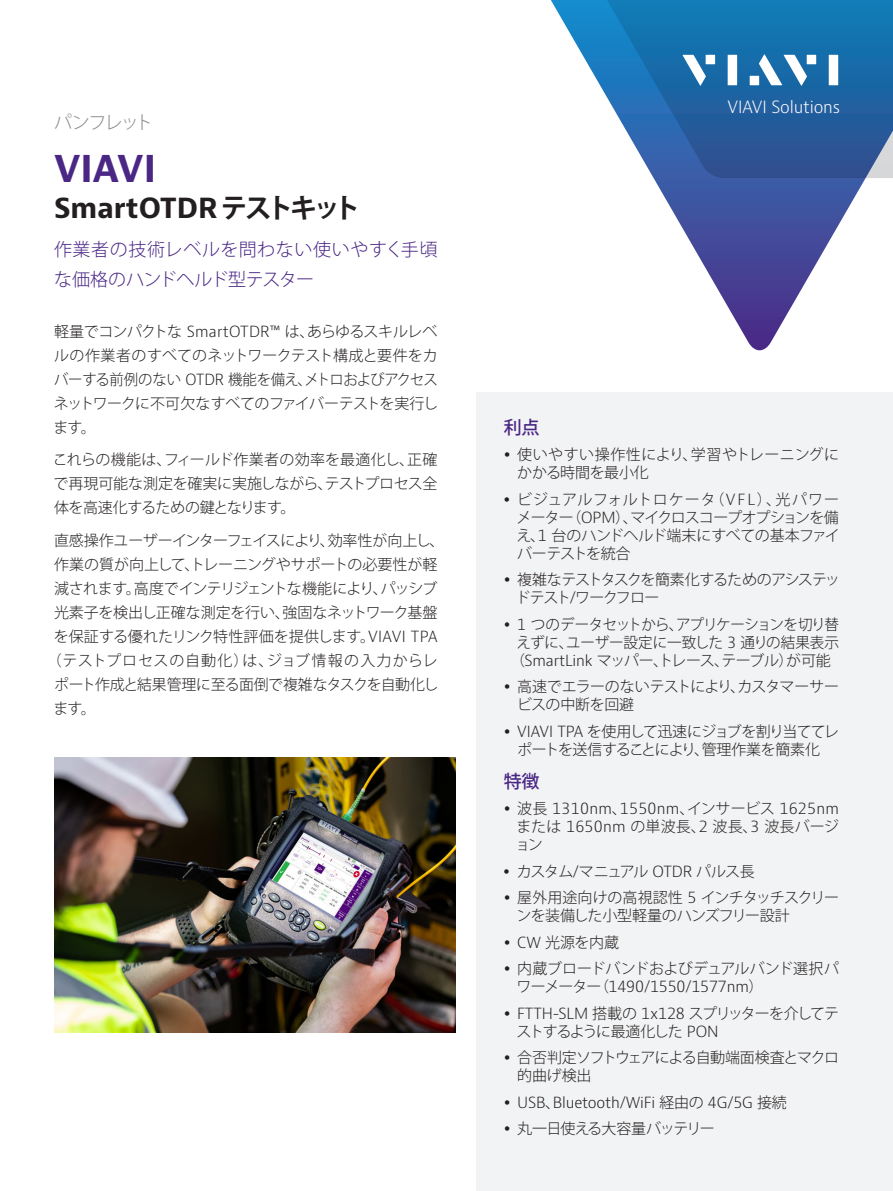
<style>
.page{position:relative;width:893px;height:1191px;background:#fff}
.page>*{position:absolute;margin:0;border:0;box-sizing:border-box;transform-origin:0 0}
.H1_Brand_Sub-Brand_24{font:700 36px "Bernino Sans";color:#4a2785}
.H2_Product_18_24{font:700 27px "Bernino Sans";color:#231f20}
.P_Intro_12_20{font:300 18px/30px "Koz Go Pro";letter-spacing:.01em;color:#4a2785}
.P_DocType{font:300 18px "Koz Go Pro";letter-spacing:-.08em;color:#87898c}
.H2_Bullet_Heading_Purple_12_16{font:500 18px "Koz Go Pro";color:#4a2785}
.Key_Features_Benefits_Applications_Heade{font:500 18px "Koz Go Pro";color:#4a2785}
.t1{font:300 16.5px "Bernino Sans";letter-spacing:-.01em;color:#fff}
.P_10_16{font:300 15px/18px "Koz Go Pro";letter-spacing:-.03em;color:#231f20;text-align:justify}
.P_10_16-2{font:300 15px/18px "Koz Go Pro";letter-spacing:.005em;color:#231f20}
.P_10_16-3{font:300 15px/18px "Koz Go Pro";letter-spacing:-.08em;color:#231f20}
.P_10_16-4{font:300 15px/18px "Koz Go Pro";letter-spacing:-.05em;color:#231f20}
.P_10_16-5{font:300 15px/18px "Koz Go Pro";letter-spacing:-.06em;color:#231f20}
.P_10_16-6{font:300 15px/18px "Koz Go Pro";letter-spacing:-.01em;color:#231f20}
.P_10_16-7{font:300 15px "Koz Go Pro";letter-spacing:-.005em;color:#231f20}
.t2{font:300 15px "Bernino Sans";letter-spacing:-.01em;color:#231f20}
.P_10_16-8{font:300 15px "Koz Go Pro";color:#231f20}
.P_10_16-9{font:300 15px "Koz Go Pro";letter-spacing:.055em;color:#231f20}
.P_10_16-10{font:300 15px "Koz Go Pro";letter-spacing:-.07em;color:#231f20}
.s1{font-family:"Koz Go Pro"}
.s2{font-family:"Bernino Sans"}
</style>
<div class="page">
<div style="left:477px;top:393px;width:416px;height:798px;background:#f2f3f4"></div>
<svg style="left:653px;top:178px;width:213px;height:172px"></svg>
<svg style="left:551px;top:0;width:342px;height:178px"></svg>
<svg style="left:682px;top:55px;width:24px;height:31px"></svg>
<div style="left:706px;top:55px;width:9px;height:9px;background:#fff"></div>
<div style="left:728px;top:55px;width:9px;height:30px;background:#fff"></div>
<div style="left:807px;top:55px;width:9px;height:9px;background:#fff"></div>
<div style="left:829px;top:55px;width:9px;height:30px;background:#fff"></div>
<svg style="left:759px;top:54px;width:48px;height:32px"></svg>
<div style="left:750px;top:76px;width:9px;height:9px;background:#fff"></div>
<img style="left:54px;top:757px;width:401px;height:275px">
<p class="P_DocType" style="left:54px;top:110px;width:100px">パンフレット</p>
<p class="H1_Brand_Sub-Brand_24" style="left:54px;top:145px;width:104px">VIAVI</p>
<p class="H2_Product_18_24" style="left:54px;top:190px;width:308px">SmartOTDR<span class="s1">テストキット</span></p>
<p class="P_Intro_12_20" style="left:54px;top:235px;width:385px">作業者の技術レベルを問わない使いやすく手頃な価格のハンドヘルド型テスター</p>
<p class="P_10_16" style="left:53px;top:319px;width:386px;line-height:24px">軽量でコンパクトな <span class="s2">SmartOTDR</span>™ は、あらゆるスキルレベルの作業者のすべてのネットワークテスト構成と要件をカバーする前例のない <span class="s2">OTDR</span> 機能を備え、メトロおよびアクセスネットワークに不可欠なすべてのファイバーテストを実行します。</p>
<p class="P_10_16" style="left:53px;top:448px;width:386px;line-height:24px">これらの機能は、フィールド作業者の効率を最適化し、正確で再現可能な測定を確実に実施しながら、テストプロセス全体を高速化するための鍵となります。</p>
<p class="P_10_16" style="left:54px;top:531px;width:392px">直感操作ユーザーインターフェイスにより、効率性が向上し、</p>
<p class="P_10_16-8" style="left:54px;top:554px;width:385px">作業の質が向上して、トレーニングやサポートの必要性が軽</p>
<p class="P_10_16" style="left:54px;top:579px;width:385px">減されます。高度でインテリジェントな機能により、パッシブ</p>
<p class="P_10_16" style="left:54px;top:603px;width:385px">光素子を検出し正確な測定を行い、強固なネットワーク基盤</p>
<p class="P_10_16-7" style="left:54px;top:626px;width:385px">を保証する優れたリンク特性評価を提供します。<span class="s2">VIAVI TPA</span></p>
<p class="P_10_16-9" style="left:47px;top:650px;width:392px">（テストプロセスの自動化）は、ジョブ情報の入力からレ</p>
<p class="P_10_16" style="left:54px;top:675px;width:386px">ポート作成と結果管理に至る面倒で複雑なタスクを自動化し</p>
<p class="P_10_16" style="left:53px;top:699px;width:44px">ます。</p>
<p class="t1" style="left:728px;top:96px;width:114px">VIAVI Solutions</p>
<p class="H2_Bullet_Heading_Purple_12_16" style="left:504px;top:416px;width:37px">利点</p>
<p class="P_10_16-6" style="left:517px;top:446px;width:323px">使いやすい操作性により、学習やトレーニングにかかる時間を最小化</p>
<p class="P_10_16" style="left:516px;top:490px;width:325px">ビジュアルフォルトロケータ（<span class="s2">VFL</span>）、光パワーメーター（<span class="s2">OPM</span>）、マイクロスコープオプションを備え、<span class="s2">1</span> 台のハンドヘルド端末にすべての基本ファイバーテストを統合</p>
<p class="P_10_16-5" style="left:515px;top:571px;width:326px">複雑なテストタスクを簡素化するためのアシステッドテスト<span class="s2">/</span>ワークフロー</p>
<p class="P_10_16" style="left:510px;top:615px;width:330px;text-align:center"><span class="s2">1</span> つのデータセットから、アプリケーションを切り替えずに、ユーザー設定に一致した <span class="s2">3</span> 通りの結果表示（<span class="s2">SmartLink</span> マッパー、トレース、テーブル）が可能</p>
<p class="P_10_16" style="left:517px;top:678px;width:324px">高速でエラーのないテストにより、カスタマーサービスの中断を回避</p>
<p class="P_10_16" style="left:517px;top:722px;width:323px"><span class="s2">VIAVI TPA</span> を使用して迅速にジョブを割り当ててレポートを送信することにより、管理作業を簡素化</p>
<p class="Key_Features_Benefits_Applications_Heade" style="left:504px;top:769px;width:37px">特徴</p>
<p class="P_10_16" style="left:515px;top:799px;width:325px">波長 <span class="s2">1310nm</span>、<span class="s2">1550nm</span>、インサービス <span class="s2">1625nm</span>または <span class="s2">1650nm</span> の単波長、<span class="s2">2</span> 波長、<span class="s2">3</span> 波長バージョン</p>
<p class="P_10_16-10" style="left:517px;top:861px;width:239px">カスタム<span class="s2">/</span>マニュアル <span class="s2">OTDR</span> パルス長</p>
<p class="P_10_16" style="left:516px;top:888px;width:324px">屋外用途向けの高視認性 <span class="s2">5</span> インチタッチスクリーンを装備した小型軽量のハンズフリー設計</p>
<p class="P_10_16" style="left:517px;top:933px;width:103px"><span class="s2">CW</span> 光源を内蔵</p>
<p class="P_10_16-2" style="left:517px;top:959px;width:324px">内蔵ブロードバンドおよびデュアルバンド選択パワーメーター（<span class="s2">1490/1550/1577nm</span>）</p>
<p class="P_10_16-3" style="left:517px;top:1004px;width:324px"><span class="s2">FTTH-SLM</span> 搭載の <span class="s2">1x128</span> スプリッターを介してテストするように最適化した <span class="s2">PON</span></p>
<p class="P_10_16-4" style="left:517px;top:1048px;width:324px">合否判定ソフトウェアによる自動端面検査とマクロ的曲げ検出</p>
<p class="t2" style="left:517px;top:1092px;width:271px">USB<span class="s1">、</span>Bluetooth/WiFi <span class="s1">経由の</span> 4G/5G <span class="s1">接続</span></p>
<p class="P_10_16-4" style="left:517px;top:1119px;width:199px">丸一日使える大容量バッテリー</p>
</div>
